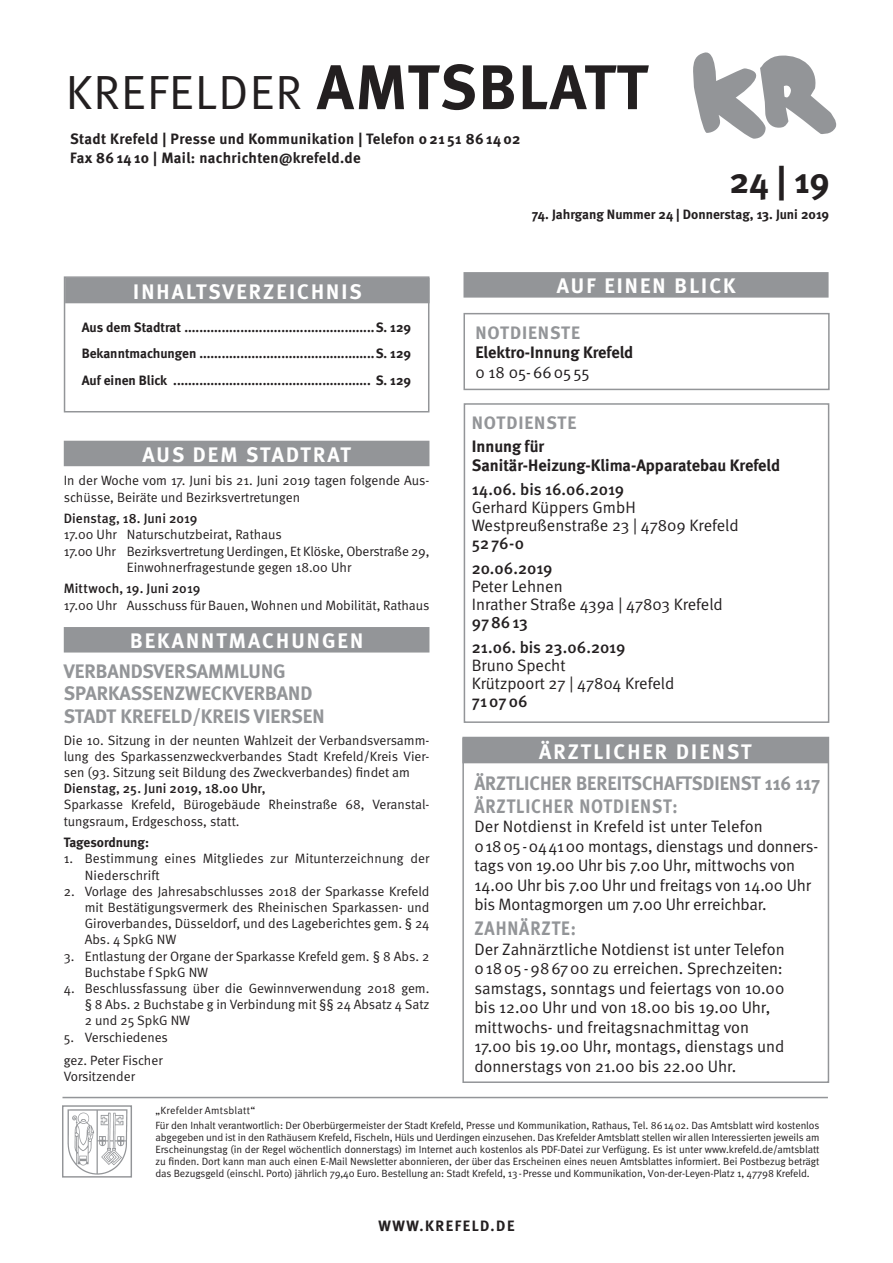
<style>
.page{position:relative;width:893px;height:1263px;background:#fff}
.page>*{position:absolute;margin:0;border:0;box-sizing:border-box;transform-origin:0 0}
.t1{font:48px "Meta Normal";letter-spacing:.03em;color:#231f20}
.t2{font:700 36px "Meta";color:#231f20}
.Balken{font:700 21px "Meta";letter-spacing:.1em;color:#fff}
._13_p_Headline_grau{font:700 19.5px "Meta";color:#939598}
._13_p_Headline_grau-2{font:700 19.5px "Meta";color:#939598;scale:.96 1}
._13_p_Headline_grau-3{font:700 19.5px "Meta";letter-spacing:.05em;color:#939598;scale:.9 1}
._13_p_Headline_grau-4{font:700 18px "Meta";letter-spacing:.05em;color:#939598}
.Fließtext_schwarz_9p{font:16.5px/19.5px "Meta Normal";letter-spacing:-.005em;color:#231f20}
._9_p_schwarz_fett{font:700 16.5px "Meta";color:#231f20}
.Fließtext_schwarz_9p-2{font:500 16.5px "Meta";color:#231f20}
.t3{font:700 15px/19.2px "Meta";letter-spacing:.025em;color:#231f20}
.t4{font:700 15px "Meta";letter-spacing:.1em;color:#231f20}
.Fließtext_schwarz_9p-3{font:13.5px/16.2px "Meta Normal";letter-spacing:-.005em;color:#231f20}
.Fliesstext_eingerück{font:13.5px/16.2px "Meta Normal";color:#231f20}
._04-Inhaltsverzeichn{font:700 13.5px "Meta";color:#231f20}
.Fließtext_schwarz_9p-4{font:500 13.5px "Meta";letter-spacing:.005em;color:#231f20}
._9_p_schwarz_fett-2{font:700 13.5px "Meta";letter-spacing:-.005em;color:#231f20}
.t5{font:10.5px/12px "Meta Normal";letter-spacing:-.01em;color:#231f20;text-align:justify}
.t6{font:10.5px "Meta Normal";letter-spacing:.02em;color:#231f20}
.s1{font-family:"Meta";font-weight:700;font-size:63px}
</style>
<div class="page">
<svg style="left:693px;top:52px;width:144px;height:87px"></svg>
<div style="left:65px;top:278px;width:365px;height:25px;background:#939598"></div>
<div style="left:64px;top:276px;width:365px;height:136px;border:2px solid #939598"></div>
<div style="left:64px;top:441px;width:365px;height:25px;background:#939598"></div>
<div style="left:64px;top:627px;width:365px;height:25px;background:#939598"></div>
<hr style="left:62px;top:1097px;width:766px;height:1px;background:#939598">
<img style="left:67px;top:1109px;width:61px;height:66px">
<div style="left:62px;top:1105px;width:70px;height:72px;border:1px solid #939598"></div>
<div style="left:462px;top:738px;width:366px;height:25px;background:#939598"></div>
<div style="left:462px;top:737px;width:367px;height:346px;border:2px solid #939598"></div>
<div style="left:464px;top:403px;width:365px;height:320px;border:2px solid #939598"></div>
<div style="left:463px;top:272px;width:366px;height:26px;background:#939598"></div>
<div style="left:463px;top:313px;width:367px;height:77px;border:2px solid #939598"></div>
<h1 class="t1" style="left:66px;top:65px;width:583px">KREFELDER <span class="s1">AMTSBLATT</span></h1>
<h3 class="t3" style="left:70px;top:129px;width:452px">Stadt Krefeld | Presse und Kommunikation | Telefon 0 21 51 86 14 02<br>Fax 86 14 10 | Mail: nachrichten@krefeld.de</h3>
<h2 class="t2" style="left:730px;top:157px;width:102px">24 | 19</h2>
<p class="Balken" style="left:133px;top:278px;width:230px">INHALTSVERZEICHNIS</p>
<p class="_04-Inhaltsverzeichn" style="left:82px;top:318px;width:331px">Aus dem Stadtrat ...................................................S. 129</p>
<p class="_04-Inhaltsverzeichn" style="left:82px;top:345px;width:331px">Bekanntmachungen ...............................................S. 129</p>
<p class="_04-Inhaltsverzeichn" style="left:82px;top:372px;width:331px">Auf einen Blick ..................................................... S. 129</p>
<p class="_04-Inhaltsverzeichn" style="left:532px;top:206px;width:299px">74. Jahrgang Nummer 24 | Donnerstag, 13. Juni 2019</p>
<p class="Balken" style="left:557px;top:273px;width:180px">AUF EINEN BLICK</p>
<p class="_13_p_Headline_grau-4" style="left:475px;top:321px;width:106px">NOTDIENSTE</p>
<p class="_9_p_schwarz_fett" style="left:475px;top:342px;width:159px">Elektro-Innung Krefeld</p>
<p class="Fließtext_schwarz_9p" style="left:475px;top:362px;width:116px">0 18 05-6605 55</p>
<p class="_13_p_Headline_grau-4" style="left:472px;top:411px;width:106px">NOTDIENSTE</p>
<p class="_9_p_schwarz_fett" style="left:472px;top:436px;width:74px">Innung für</p>
<p class="_9_p_schwarz_fett" style="left:472px;top:455px;width:310px">Sanitär-Heizung-Klima-Apparatebau Krefeld</p>
<p class="Fließtext_schwarz_9p-2" style="left:472px;top:479px;width:154px">14.06. bis 16.06.2019</p>
<p class="Fließtext_schwarz_9p" style="left:472px;top:497px;width:166px">Gerhard Küppers GmbH</p>
<p class="Fließtext_schwarz_9p" style="left:472px;top:515px;width:268px">Westpreußenstraße 23 | 47809 Krefeld</p>
<p class="Fließtext_schwarz_9p-2" style="left:472px;top:533px;width:54px">5276-0</p>
<p class="Fließtext_schwarz_9p-2" style="left:472px;top:559px;width:82px">20.06.2019</p>
<p class="Fließtext_schwarz_9p" style="left:472px;top:576px;width:92px">Peter Lehnen</p>
<p class="Fließtext_schwarz_9p" style="left:472px;top:594px;width:253px">Inrather Straße 439a | 47803 Krefeld</p>
<p class="Fließtext_schwarz_9p-2" style="left:472px;top:613px;width:58px">978613</p>
<p class="Fließtext_schwarz_9p-2" style="left:472px;top:638px;width:155px">21.06. bis 23.06.2019</p>
<p class="Fließtext_schwarz_9p" style="left:472px;top:655px;width:95px">Bruno Specht</p>
<p class="Fließtext_schwarz_9p" style="left:472px;top:673px;width:204px">Krützpoort 27 | 47804 Krefeld</p>
<p class="Fließtext_schwarz_9p-2" style="left:472px;top:692px;width:57px">710706</p>
<p class="Balken" style="left:142px;top:441px;width:210px">AUS DEM STADTRAT</p>
<p class="Fließtext_schwarz_9p-3" style="left:64px;top:472px;width:367px">In der Woche vom 17. Juni bis 21. Juni 2019 tagen folgende Aus&shy;schüsse, Beiräte und Bezirksvertretungen</p>
<p class="Fließtext_schwarz_9p-4" style="left:64px;top:511px;width:135px">Dienstag, 18. Juni 2019</p>
<p class="Fließtext_schwarz_9p-3" style="left:64px;top:526px;width:220px">17.00 Uhr Naturschutzbeirat, Rathaus</p>
<p class="Fließtext_schwarz_9p-3" style="left:64px;top:543px;width:367px">17.00 Uhr Bezirksvertretung Uerdingen, Et Klöske, Oberstraße 29,</p>
<p class="Fließtext_schwarz_9p-3" style="left:127px;top:559px;width:226px">Einwohnerfragestunde gegen 18.00 Uhr</p>
<p class="Fließtext_schwarz_9p-4" style="left:64px;top:581px;width:138px">Mittwoch, 19. Juni 2019</p>
<p class="Fließtext_schwarz_9p-3" style="left:64px;top:597px;width:367px">17.00 Uhr Ausschuss für Bauen, Wohnen und Mobilität, Rathaus</p>
<p class="Balken" style="left:130px;top:628px;width:235px">BEKANNTMACHUNGEN</p>
<p class="_13_p_Headline_grau" style="left:64px;top:659px;width:223px">VERBANDSVERSAMMLUNG</p>
<p class="_13_p_Headline_grau" style="left:64px;top:681px;width:250px">SPARKASSENZWECKVERBAND</p>
<p class="_13_p_Headline_grau" style="left:64px;top:704px;width:262px">STADT KREFELD/KREIS VIERSEN</p>
<p class="Fließtext_schwarz_9p-3" style="left:64px;top:732px;width:367px;text-align:justify">Die 10. Sitzung in der neunten Wahlzeit der Verbandsversamm&shy;lung des Sparkassenzweckverbandes Stadt Krefeld/Kreis Vier&shy;sen (93. Sitzung seit Bildung des Zweckverbandes) findet am</p>
<p class="Fließtext_schwarz_9p-4" style="left:64px;top:781px;width:203px">Dienstag, 25. Juni 2019, 18.00 Uhr,</p>
<p class="Fließtext_schwarz_9p-3" style="left:64px;top:796px;width:367px">Sparkasse Krefeld, Bürogebäude Rheinstraße 68, Veranstal&shy;tungsraum, Erdgeschoss, statt.</p>
<p class="_9_p_schwarz_fett-2" style="left:64px;top:834px;width:87px">Tagesordnung:</p>
<p class="Fliesstext_eingerück" style="left:85px;top:850px;width:346px;text-indent:-21px">1. Bestimmung eines Mitgliedes zur Mitunterzeichnung der<br>Niederschrift</p>
<p class="Fliesstext_eingerück" style="left:85px;top:883px;width:346px;text-align:justify;text-indent:-21px">2. Vorlage des Jahresabschlusses 2018 der Sparkasse Krefeld mit Bestätigungsvermerk des Rheinischen Sparkassen- und Giroverbandes, Düsseldorf, und des Lageberichtes gem. § 24<br>Abs. 4 SpkG NW</p>
<p class="Fliesstext_eingerück" style="left:85px;top:948px;width:346px;text-indent:-21px">3. Entlastung der Organe der Sparkasse Krefeld gem. § 8 Abs. 2<br>Buchstabe f SpkG NW</p>
<p class="Fliesstext_eingerück" style="left:85px;top:980px;width:346px;text-align:justify;text-indent:-21px">4. Beschlussfassung über die Gewinnverwendung 2018 gem. § 8 Abs. 2 Buchstabe g in Verbindung mit §§ 24 Absatz 4 Satz 2 und 25 SpkG NW</p>
<p class="Fliesstext_eingerück" style="left:64px;top:1029px;width:106px">5. Verschiedenes</p>
<p class="Fliesstext_eingerück" style="left:64px;top:1052px;width:100px">gez. Peter Fischer</p>
<p class="Fliesstext_eingerück" style="left:64px;top:1068px;width:73px">Vorsitzender</p>
<p class="t6" style="left:155px;top:1104px;width:102px">„Krefelder Amtsblatt“</p>
<p class="t5" style="left:155px;top:1119px;width:665px">Für den Inhalt verantwortlich: Der Oberbürgermeister der Stadt Krefeld, Presse und Kommunikation, Rathaus, Tel. 861402. Das Amtsblatt wird kostenlos abgegeben und ist in den Rathäusern Krefeld, Fischeln, Hüls und Uerdingen einzusehen. Das Krefelder Amtsblatt stellen wir allen Interessierten jeweils am Erscheinungstag (in der Regel wöchentlich donnerstags) im Internet auch kostenlos als PDF-Datei zur Verfügung. Es ist unter www.krefeld.de/amtsblatt zu finden. Dort kann man auch einen E-Mail Newsletter abonnieren, der über das Erscheinen eines neuen Amtsblattes informiert. Bei Postbezug beträgt das Bezugsgeld (einschl. Porto) jährlich 79,40 Euro. Bestellung an: Stadt Krefeld, 13-Presse und Kommunikation, Von-der-Leyen-Platz 1, 47798 Krefeld.</p>
<p class="Balken" style="left:539px;top:738px;width:214px">ÄRZTLICHER DIENST</p>
<p class="_13_p_Headline_grau-2" style="left:474px;top:771px;width:362px">ÄRZTLICHER BEREITSCHAFTSDIENST 116 117</p>
<p class="_13_p_Headline_grau-3" style="left:474px;top:794px;width:227px">ÄRZTLICHER NOTDIENST:</p>
<p class="Fließtext_schwarz_9p" style="left:474px;top:816px;width:290px">Der Notdienst in Krefeld ist unter Telefon</p>
<p class="Fließtext_schwarz_9p" style="left:474px;top:836px;width:345px">01805-044100 montags, dienstags und donners&shy;tags von 19.00 Uhr bis 7.00 Uhr, mittwochs von 14.00 Uhr bis 7.00 Uhr und freitags von 14.00 Uhr bis Montagmorgen um 7.00 Uhr erreichbar.</p>
<p class="_13_p_Headline_grau-3" style="left:474px;top:916px;width:114px">ZAHNÄRZTE:</p>
<p class="Fließtext_schwarz_9p" style="left:474px;top:939px;width:312px">Der Zahnärztliche Notdienst ist unter Telefon 01805 -986700 zu erreichen. Sprechzeiten: samstags, sonntags und feiertags von 10.00 bis 12.00 Uhr und von 18.00 bis 19.00 Uhr, mittwochs- und freitagsnachmittag von</p>
<p class="Fließtext_schwarz_9p" style="left:474px;top:1037px;width:311px">17.00 bis 19.00 Uhr, montags, dienstags und</p>
<p class="Fließtext_schwarz_9p" style="left:474px;top:1056px;width:263px">donnerstags von 21.00 bis 22.00 Uhr.</p>
<h3 class="t4" style="left:379px;top:1216px;width:137px">WWW.KREFELD.DE</h3>
</div>
